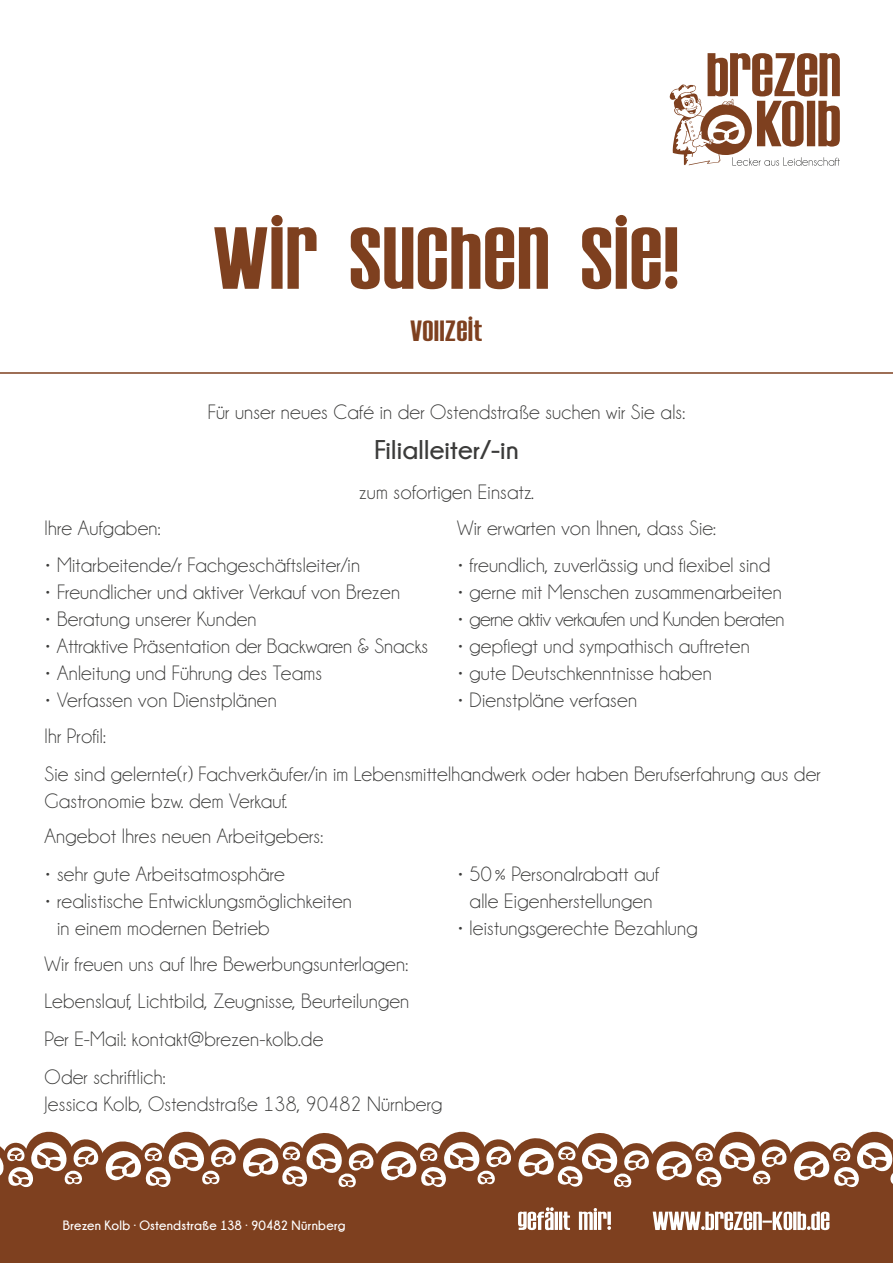
<style>
.page{position:relative;width:893px;height:1263px;background:#fff}
.page>*{position:absolute;margin:0;border:0;box-sizing:border-box;transform-origin:0 0}
.t1{font:90px "Establo";letter-spacing:.015em;color:#7e401f}
.t2{font:30px "Establo";letter-spacing:.025em;color:#7e401f}
.t3{font:700 27px "Champagne&Limousines";letter-spacing:.01em;color:#3b3b3a}
.t4{font:21px/37.7px "Champagne&Limousines";letter-spacing:.01em;color:#3b3b3a}
.t5{font:21px "Champagne&Limousines";letter-spacing:-.02em;color:#3b3b3a}
.t6{font:700 13.5px "Champagne&Limousines";letter-spacing:.01em;color:#fff}
</style>
<div class="page">
<svg style="left:669px;top:53px;width:171px;height:113px"></svg>
<hr style="left:0;top:372px;width:893px;height:2px;background:#7e401f">
<div style="left:0;top:1195px;width:893px;height:68px;background:#7e401f"></div>
<svg style="left:0;top:1131px;width:893px;height:64px"></svg>
<svg style="left:653px;top:1211px;width:176px;height:19px"></svg>
<svg style="left:518px;top:1207px;width:93px;height:23px"></svg>
<h1 class="t1" style="left:214px;top:207px;width:467px">WIR SUCHEN SIE!</h1>
<h2 class="t2" style="left:410px;top:314px;width:74px">VOLLZEIT</h2>
<p class="t4" style="left:208px;top:394px;width:479px">Für unser neues Café in der Ostendstraße suchen wir Sie als:</p>
<p class="t3" style="left:374px;top:435px;width:146px">Filialleiter/-in</p>
<p class="t4" style="left:359px;top:473px;width:176px">zum sofortigen Einsatz.</p>
<p class="t4" style="left:45px;top:509px;width:117px">Ihre Aufgaben:</p>
<p class="t4" style="left:45px;top:546px;width:317px">• Mitarbeitende/r Fachgeschäftsleiter/in</p>
<p class="t4" style="left:45px;top:573px;width:357px">• Freundlicher und aktiver Verkauf von Brezen</p>
<p class="t4" style="left:45px;top:600px;width:213px">• Beratung unserer Kunden</p>
<p class="t4" style="left:45px;top:627px;width:385px">• Attraktive Präsentation der Backwaren &amp; Snacks</p>
<p class="t4" style="left:45px;top:654px;width:279px">• Anleitung und Führung des Teams</p>
<p class="t4" style="left:45px;top:681px;width:234px">• Verfassen von Dienstplänen</p>
<p class="t4" style="left:457px;top:509px;width:260px">Wir erwarten von Ihnen, dass Sie:</p>
<p class="t4" style="left:457px;top:547px;width:315px">• freundlich, zuverlässig und flexibel sind</p>
<p class="t4" style="left:457px;top:574px;width:326px">• gerne mit Menschen zusammenarbeiten</p>
<p class="t5" style="left:457px;top:609px;width:329px">• gerne aktiv verkaufen und Kunden beraten</p>
<p class="t4" style="left:457px;top:628px;width:294px">• gepflegt und sympathisch auftreten</p>
<p class="t4" style="left:457px;top:655px;width:256px">• gute Deutschkenntnisse haben</p>
<p class="t4" style="left:457px;top:682px;width:181px">• Dienstpläne verfasen</p>
<p class="t4" style="left:45px;top:717px;width:778px">Ihr Profil:<br>Sie sind gelernte(r) Fachverkäufer/in im Lebensmittelhandwerk oder haben Berufserfahrung aus der</p>
<p class="t4" style="left:45px;top:782px;width:244px">Gastronomie bzw. dem Verkauf.</p>
<p class="t4" style="left:45px;top:818px;width:280px">Angebot Ihres neuen Arbeitgebers:</p>
<p class="t4" style="left:45px;top:855px;width:242px">• sehr gute Arbeitsatmosphäre</p>
<p class="t4" style="left:57px;top:888px;width:296px;line-height:27px;text-indent:-12px">• realistische Entwicklungsmöglichkeiten in einem modernen Betrieb</p>
<p class="t4" style="left:45px;top:945px;width:366px">Wir freuen uns auf Ihre Bewerbungsunterlagen:<br>Lebenslauf, Lichtbild, Zeugnisse, Beurteilungen Per E-Mail: kontakt@brezen-kolb.de<br>Oder schriftlich:</p>
<p class="t4" style="left:45px;top:1085px;width:399px">Jessica Kolb, Ostendstraße 138, 90482 Nürnberg</p>
<p class="t4" style="left:457px;top:861px;width:203px;line-height:27px;text-align:center">• 50 % Personalrabatt auf alle Eigenherstellungen</p>
<p class="t4" style="left:457px;top:909px;width:242px">• leistungsgerechte Bezahlung</p>
<p class="t6" style="left:63px;top:1218px;width:284px">Brezen Kolb · Ostendstraße 138 · 90482 Nürnberg</p>
</div>
